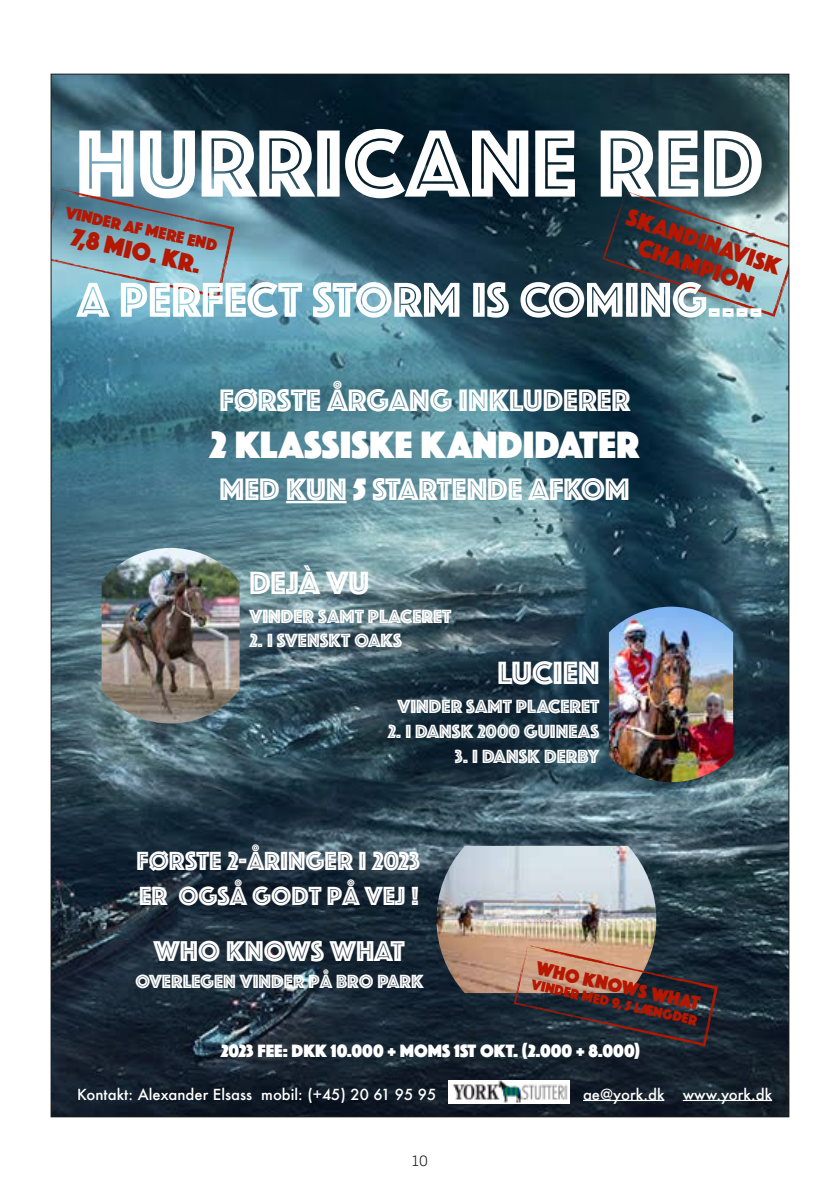
<style>
.page{position:relative;width:840px;height:1191px;background:#fff}
.page>*{position:absolute;margin:0;border:0;box-sizing:border-box;transform-origin:0 0}
.t1{font:99px "Phosphate Inline";color:#fff}
.t2{font:50.8px "Phosphate Inline";color:#fff}
.t3{font:39.6px "Phosphate Solid";color:#fff}
.t4{font:33.4px "Phosphate Inline";color:#fff}
.t5{font:32.2px "Phosphate Inline";color:#fff}
.t6{font:29.8px "Phosphate Inline";color:#fff}
.t7{font:27.2px/34.6px "Phosphate Inline";color:#fff}
.t8{font:26px "Phosphate Solid";color:#b51700}
.t9{font:24.8px/25px "Phosphate Solid";color:#b51700;text-align:center}
.t10{font:19.8px "Phosphate Inline";color:#fff}
.t11{font:19.8px "Phosphate Solid";color:#b51700}
.t12{font:18.6px "Phosphate Solid";color:#fff}
.t13{font:17.4px "Phosphate Solid";color:#b51700}
.t14{font:500 14.8px "Futura";color:#fff}
.t15{font:14.8px "Phosphate Solid";color:#b51700}
.t16{font:300 14px "Soho Gothic Pro";color:#1d1d1b}
.s1{font-family:"Phosphate Solid"}
</style>
<div class="page">
<img style="left:53px;top:76px;width:733px;height:1039px">
<img style="left:448px;top:1080px;width:121px;height:23px">
<svg style="left:53px;top:189px;width:181px;height:109px;background:#7ca7b7"></svg>
<hr style="left:286px;top:501px;width:60px;height:2px;background:#fff">
<img style="left:608px;top:606px;width:124px;height:176px">
<img style="left:101px;top:548px;width:138px;height:175px">
<img style="left:436px;top:846px;width:220px;height:147px">
<svg style="left:513px;top:945px;width:205px;height:101px;background:#564d4c"></svg>
<svg style="left:602px;top:192px;width:184px;height:125px;background:#577178"></svg>
<hr style="left:582px;top:1099px;width:82px;height:2px;background:#fff">
<hr style="left:682px;top:1099px;width:89px;height:2px;background:#fff">
<h1 class="t1" style="left:76px;top:93px;width:688px">HURRICANE RED</h1>
<p class="t13" style="left:68px;top:200px;width:157px;rotate:12deg">VINDER AF MERE END</p>
<p class="t9" style="left:631px;top:204px;width:162px;rotate:18deg">SKANDINAVISK<br>CHAMPION</p>
<h3 class="t8" style="left:76px;top:219px;width:133px;rotate:12deg">7,8 MIO. KR.</h3>
<h2 class="t2" style="left:77px;top:264px;width:687px">A PERFECT STORM IS COMING….</h2>
<h3 class="t5" style="left:219px;top:377px;width:412px">FØRSTE ÅRGANG INKLUDERER</h3>
<h3 class="t3" style="left:209px;top:416px;width:431px">2 KLASSISKE KANDIDATER</h3>
<h3 class="t5" style="left:219px;top:466px;width:411px">MED KUN <span class="s1">5</span> STARTENDE AFKOM</h3>
<h3 class="t4" style="left:249px;top:559px;width:121px">DEJÀ VU</h3>
<p class="t10" style="left:249px;top:602px;width:203px">VINDER SAMT PLACERET</p>
<p class="t10" style="left:249px;top:627px;width:154px">2. I SVENSKT OAKS</p>
<h3 class="t4" style="left:497px;top:649px;width:103px">LUCIEN</h3>
<p class="t10" style="left:397px;top:692px;width:203px">VINDER SAMT PLACERET</p>
<p class="t10" style="left:387px;top:717px;width:213px">2. I DANSK 2000 GUINEAS</p>
<p class="t10" style="left:454px;top:742px;width:146px">3. I DANSK DERBY</p>
<h3 class="t7" style="left:136px;top:842px;width:285px">FØRSTE 2-ÅRINGER I 2023<br>ER OGSÅ GODT PÅ VEJ !</h3>
<h3 class="t6" style="left:154px;top:929px;width:252px">WHO KNOWS WHAT</h3>
<p class="t10" style="left:135px;top:967px;width:290px">OVERLEGEN VINDER PÅ BRO PARK</p>
<p class="t11" style="left:539px;top:953px;width:168px;rotate:13deg">WHO KNOWS WHAT</p>
<p class="t15" style="left:533px;top:974px;width:171px;rotate:12deg">VINDER MED 9, 5 LÆNGDER</p>
<p class="t12" style="left:221px;top:1038px;width:420px">2023 FEE: DKK 10.000 + MOMS 1ST OKT. (2.000 + 8.000)</p>
<p class="t14" style="left:77px;top:1083px;width:360px">Kontakt: Alexander Elsass mobil: (+45) 20 61 95 95</p>
<p class="t14" style="left:582px;top:1083px;width:190px">ae@york.dk www.york.dk</p>
<p class="t16" style="left:412px;top:1150px;width:17px">10</p>
</div>
